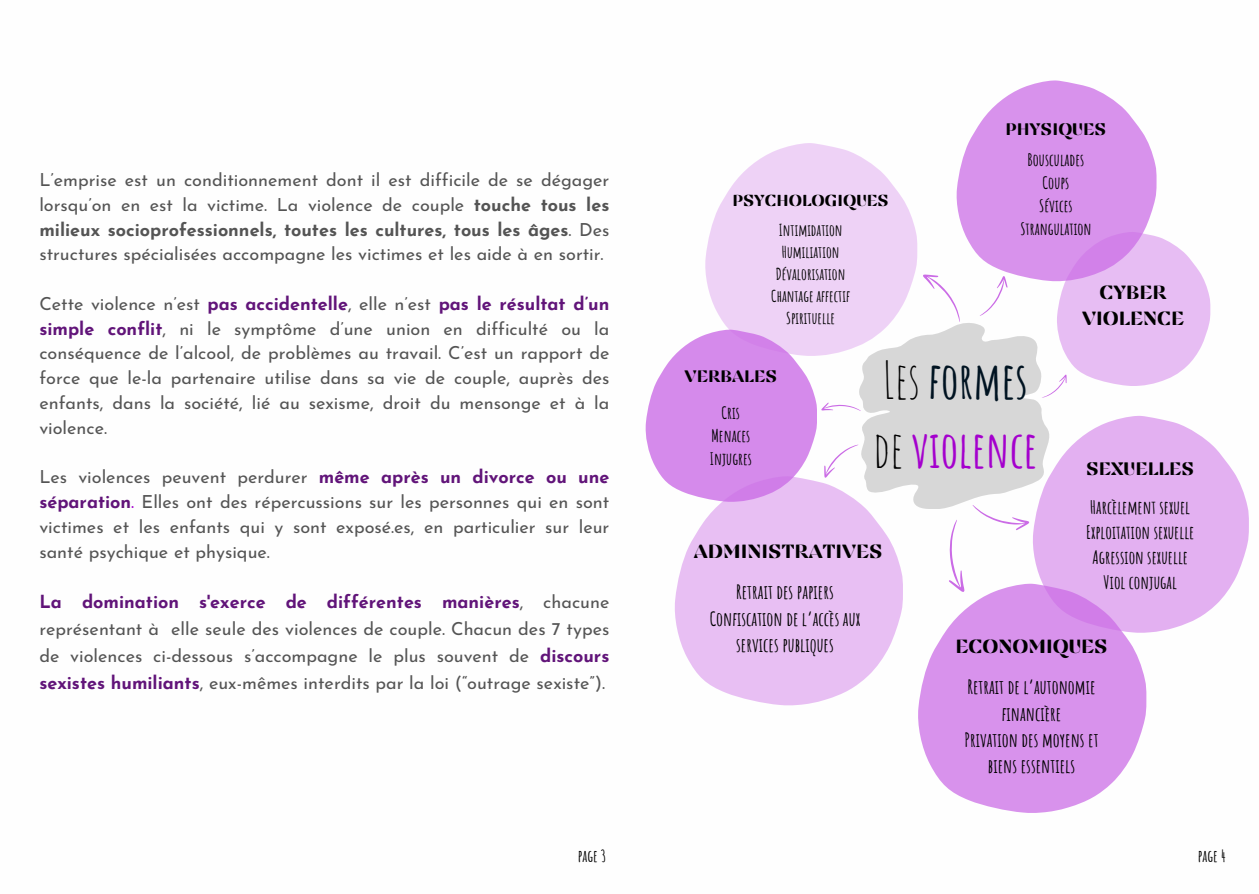
<style>
.page{position:relative;width:1259px;height:894px;background:#fff}
.page>*{position:absolute;margin:0;border:0;box-sizing:border-box;transform-origin:0 0}
.t1{font:700 49.8px/68.8px "Amatic SC";color:#a400cd}
.t2{font:700 19.2px/26.2px "Amatic SC";color:#000;text-align:center}
.t3{font:19.05px/26.1px "Findel Display";color:#000;text-align:center}
.t4{font:700 18.15px/24.9px "Amatic SC";color:#000;text-align:center}
.t5{font:18px/24.8px "Josefin Sans";color:#545454;text-align:justify}
.t6{font:18px "Findel Display";color:#000}
.t7{font:700 16.8px "Amatic SC";color:#000}
.t8{font:16.65px "Findel Display";color:#000}
.t9{font:700 16.5px "Amatic SC";color:#000}
.t10{font:700 16.05px "Amatic SC";color:#000}
.t11{font:15.9px "Findel Display";color:#000}
.s1{font-weight:700}
.s2{font-weight:700;color:#611479}
.s3{color:#a400cd}
.s4{font-weight:400;color:#000}
.s5{color:#001321}
</style>
<div class="page">
<svg style="left:1146px;top:443px;width:103px;height:189px;fill:#e3b0f1"></svg>
<svg style="left:918px;top:594px;width:228px;height:219px;fill:#d892ec"></svg>
<svg style="left:674px;top:594px;width:229px;height:111px;fill:#e8bff3"></svg>
<svg style="left:645px;top:80px;width:565px;height:514px"></svg>
<p class="t5" style="left:39px;top:169px;width:571px">L’emprise est un conditionnement dont il est difficile de se dégager lorsqu’on en est la victime. La violence de couple <span class="s1">touche tous les milieux socioprofessionnels, toutes les cultures, tous les âges</span>. Des structures spécialisées accompagne les victimes et les aide à en sortir.</p>
<h5 class="t5" style="left:39px;top:293px;width:572px">Cette violence n’est <span class="s2">pas accidentelle</span>, elle n’est <span class="s2">pas le résultat d’un simple conflit</span>, ni le symptôme d’une union en difficulté ou la conséquence de l’alcool, de problèmes au travail. C’est un rapport de force que le-la partenaire utilise dans sa vie de couple, auprès des enfants, dans la société, lié au sexisme, droit du mensonge et à la violence.</h5>
<p class="t5" style="left:39px;top:466px;width:571px">Les violences peuvent perdurer <span class="s2">même après un divorce ou une séparation</span><span class="s3">.</span> Elles ont des répercussions sur les personnes qui en sont victimes et les enfants qui y sont exposé.es, en particulier sur leur santé psychique et physique.</p>
<p class="t5" style="left:39px;top:590px;width:571px;line-height:27px"><span class="s2">La domination s'exerce de différentes manières</span>, chacune représentant à elle seule des violences de couple. Chacun des 7 types de violences ci-dessous s’accompagne le plus souvent de <span class="s2">discours sexistes humiliants</span>, eux-mêmes interdits par la loi (“outrage sexiste”).</p>
<h4 class="t11" style="left:732px;top:191px;width:158px">PSYCHOLOGIQUES</h4>
<h4 class="t10" style="left:779px;top:219px;width:65px">Intimidation</h4>
<h4 class="t10" style="left:782px;top:241px;width:59px">Humiliation</h4>
<p class="t10" style="left:776px;top:263px;width:71px">Dévalorisation</p>
<h5 class="t10" style="left:771px;top:285px;width:80px">Chantage affectif</h5>
<p class="t10" style="left:786px;top:307px;width:51px">Spirituelle</p>
<p class="t8" style="left:1006px;top:119px;width:102px">PHYSIQUES</p>
<p class="t7" style="left:1028px;top:149px;width:58px">Bousculades</p>
<p class="t7" style="left:1043px;top:172px;width:28px">Coups</p>
<p class="t7" style="left:1039px;top:195px;width:35px">Sévices</p>
<h5 class="t7" style="left:1020px;top:218px;width:73px">Strangulation</h5>
<h1 class="t3" style="left:1082px;top:279px;width:104px">CYBER<br>VIOLENCE</h1>
<h4 class="t1" style="left:873px;top:345px;width:166px"><span class="s4">Les</span> <span class="s5">formes </span><span class="s4">de</span> violence</h4>
<p class="t8" style="left:684px;top:367px;width:94px">VERBALES</p>
<p class="t7" style="left:722px;top:402px;width:20px">Cris</p>
<p class="t7" style="left:711px;top:424px;width:40px">Menaces</p>
<p class="t7" style="left:710px;top:447px;width:44px">Injugres</p>
<p class="t6" style="left:1086px;top:458px;width:110px">SEXUELLES</p>
<p class="t4" style="left:1086px;top:495px;width:110px">Harcèlement sexuel<br>Exploitation sexuelle<br>Agression sexuelle<br>Viol conjugal</p>
<p class="t3" style="left:694px;top:538px;width:190px">ADMINISTRATIVES</p>
<p class="t2" style="left:710px;top:578px;width:152px">Retrait des papiers<br>Confiscation de l’accès aux services publiques</p>
<h2 class="t3" style="left:955px;top:633px;width:154px">ECONOMIQUES</h2>
<p class="t2" style="left:964px;top:673px;width:136px">Retrait de l’autonomie financière<br>Privation des moyens et biens essentiels</p>
<p class="t9" style="left:578px;top:845px;width:30px">page 3</p>
<p class="t9" style="left:1198px;top:845px;width:29px">page 4</p>
</div>
